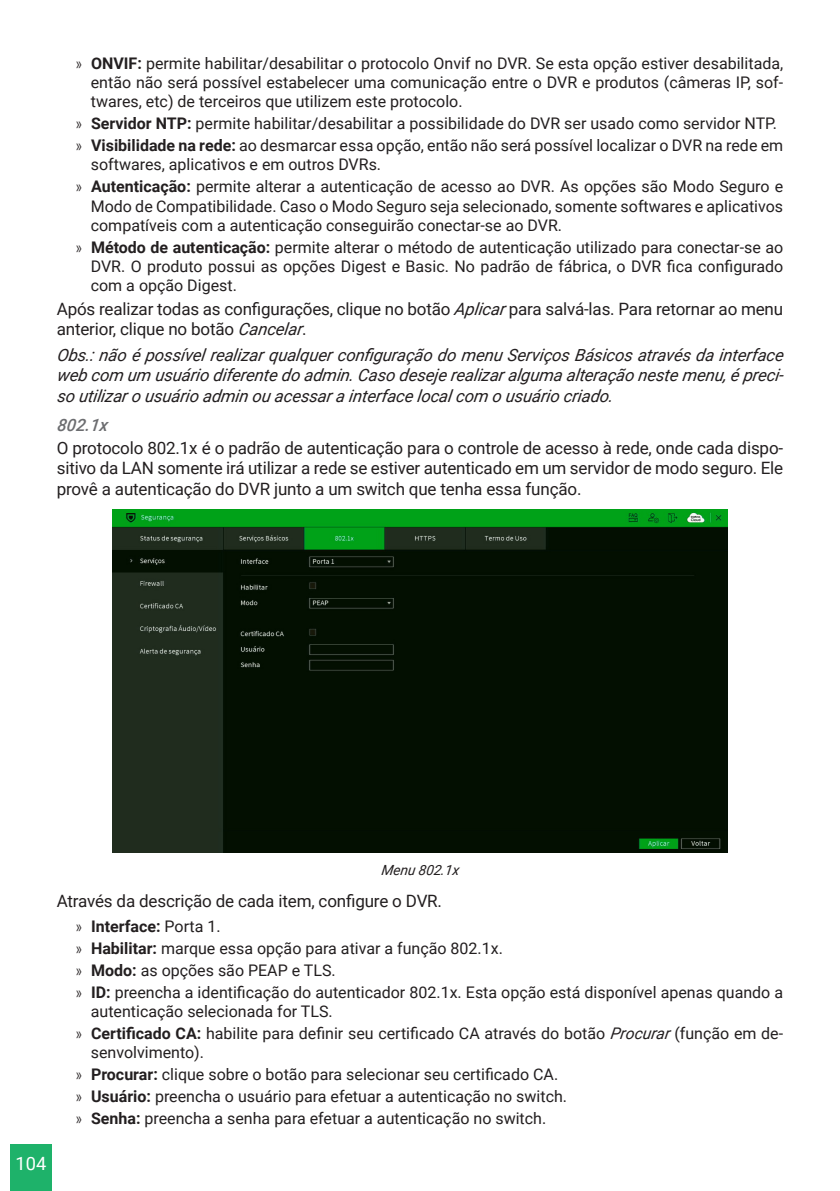
<style>
.page{position:relative;width:840px;height:1191px;background:#fff}
.page>*{position:absolute;margin:0;border:0;box-sizing:border-box;transform-origin:0 0}
.t1{font:18.2px "Roboto";color:#fff}
._0__Corpo_de_texto{font:17px/20.4px "Roboto";letter-spacing:-.01em;color:#231f20}
._0__Corpo_de_texto-2{font:italic 17px/20.4px "Roboto";letter-spacing:-.01em;color:#231f20;text-align:justify}
._4__Titulo_4{font:italic 500 17px "Roboto";color:#6c6d70}
.t2{font:16px/19.2px "Roboto";color:#231f20;text-align:justify}
.t3{font:700 16px "Roboto";color:#231f20}
._7__Legenda{font:italic 14px "Roboto";color:#231f20}
.s1{font-family:"Frutiger LT Std";font-weight:300;font-stretch:condensed}
.s2{font-weight:700}
.s3{font-style:italic}
.s4{font-weight:400}
</style>
<div class="page">
<div style="left:10px;top:1144px;width:42px;height:47px;background:#1eb26a"></div>
<img style="left:112px;top:509px;width:615px;height:343px">
<p class="t2" style="left:91px;top:53px;width:693px;text-indent:-16px"><span class="s1">»</span> <span class="s2">ONVIF:</span> permite habilitar/desabilitar o protocolo Onvif no DVR. Se esta opção estiver desabilitada, então não será possível estabelecer uma comunicação entre o DVR e produtos (câmeras IP, sof&shy;twares, etc) de terceiros que utilizem este protocolo.</p>
<p class="t2" style="left:75px;top:113px;width:703px"><span class="s1">»</span> <span class="s2">Servidor NTP:</span> permite habilitar/desabilitar a possibilidade do DVR ser usado como servidor NTP.</p>
<p class="t2" style="left:91px;top:135px;width:693px;text-indent:-16px"><span class="s1">»</span> <span class="s2">Visibilidade na rede:</span> ao desmarcar essa opção, então não será possível localizar o DVR na rede em softwares, aplicativos e em outros DVRs.</p>
<p class="t2" style="left:91px;top:177px;width:693px;text-indent:-16px"><span class="s1">»</span> <span class="s2">Autenticação:</span> permite alterar a autenticação de acesso ao DVR. As opções são Modo Seguro e Modo de Compatibilidade. Caso o Modo Seguro seja selecionado, somente softwares e aplicativos compatíveis com a autenticação conseguirão conectar-se ao DVR.</p>
<p class="t2" style="left:91px;top:237px;width:693px;text-indent:-16px"><span class="s1">»</span> <span class="s2">Método de autenticação:</span> permite alterar o método de autenticação utilizado para conectar-se ao DVR. O produto possui as opções Digest e Basic. No padrão de fábrica, o DVR fica configurado com a opção Digest.</p>
<p class="_0__Corpo_de_texto" style="left:57px;top:298px;width:727px">Após realizar todas as configurações, clique no botão <span class="s3">Aplicar</span>para salvá-las. Para retornar ao menu anterior, clique no botão <span class="s3">Cancelar</span>.</p>
<p class="_0__Corpo_de_texto-2" style="left:57px;top:344px;width:731px">Obs.: não é p ossível realizar qualquer configuração do menu Serviços Básicos através da interface web com um usuário diferente do admin.Caso deseje realizaralguma alteração neste menu, é preci&shy;so utilizaro usuário admin ou acessara interface localcom o usuário criado.</p>
<p class="_4__Titulo_4" style="left:57px;top:413px;width:52px">802.1x</p>
<p class="_0__Corpo_de_texto" style="left:57px;top:437px;width:727px;text-align:justify">O protocolo 802.1x é o padrão de autenticação para o controle de acesso à rede, onde cada dispo&shy;sitivo da LAN somente irá utilizar a rede se estiver autenticado em um servidor de modo seguro. Ele provê a autenticação do DVR junto a um switch que tenha essa função.</p>
<p class="_7__Legenda" style="left:381px;top:860px;width:82px">Menu 802.1x</p>
<p class="_0__Corpo_de_texto" style="left:57px;top:890px;width:386px">Através da descrição de cada item, configure o DVR.</p>
<p class="t3" style="left:75px;top:914px;width:147px"><span class="s1">»</span> Interface: <span class="s4">Porta 1.</span></p>
<p class="t2" style="left:75px;top:938px;width:429px"><span class="s1">»</span> <span class="s2">Habilitar:</span> marque essa opção para ativar a função 802.1x.</p>
<p class="t2" style="left:75px;top:960px;width:262px"><span class="s1">»</span> <span class="s2">Modo:</span> as opções são PEAP e TLS.</p>
<p class="t2" style="left:91px;top:982px;width:693px;text-indent:-16px"><span class="s1">»</span> <span class="s2">ID:</span> preencha a identificação do autenticador 802.1x. Esta opção está disponível apenas quando a autenticação selecionada for TLS.</p>
<p class="t2" style="left:91px;top:1023px;width:693px;text-indent:-16px"><span class="s1">»</span> <span class="s2">Certificado CA:</span> habilite para definir seu certificado CA através do botão <span class="s3">Procurar</span> (função em de&shy;senvolvimento).</p>
<p class="t2" style="left:75px;top:1064px;width:484px"><span class="s1">»</span> <span class="s2">Procurar:</span> clique sobre o botão para selecionar seu certificado CA.</p>
<p class="t2" style="left:75px;top:1086px;width:493px"><span class="s1">»</span> <span class="s2">Usuário:</span> preencha o usuário para efetuar a autenticação no switch.</p>
<p class="t2" style="left:75px;top:1108px;width:472px"><span class="s1">»</span> <span class="s2">Senha:</span> preencha a senha para efetuar a autenticação no switch.</p>
<p class="t1" style="left:16px;top:1151px;width:32px">104</p>
</div>
